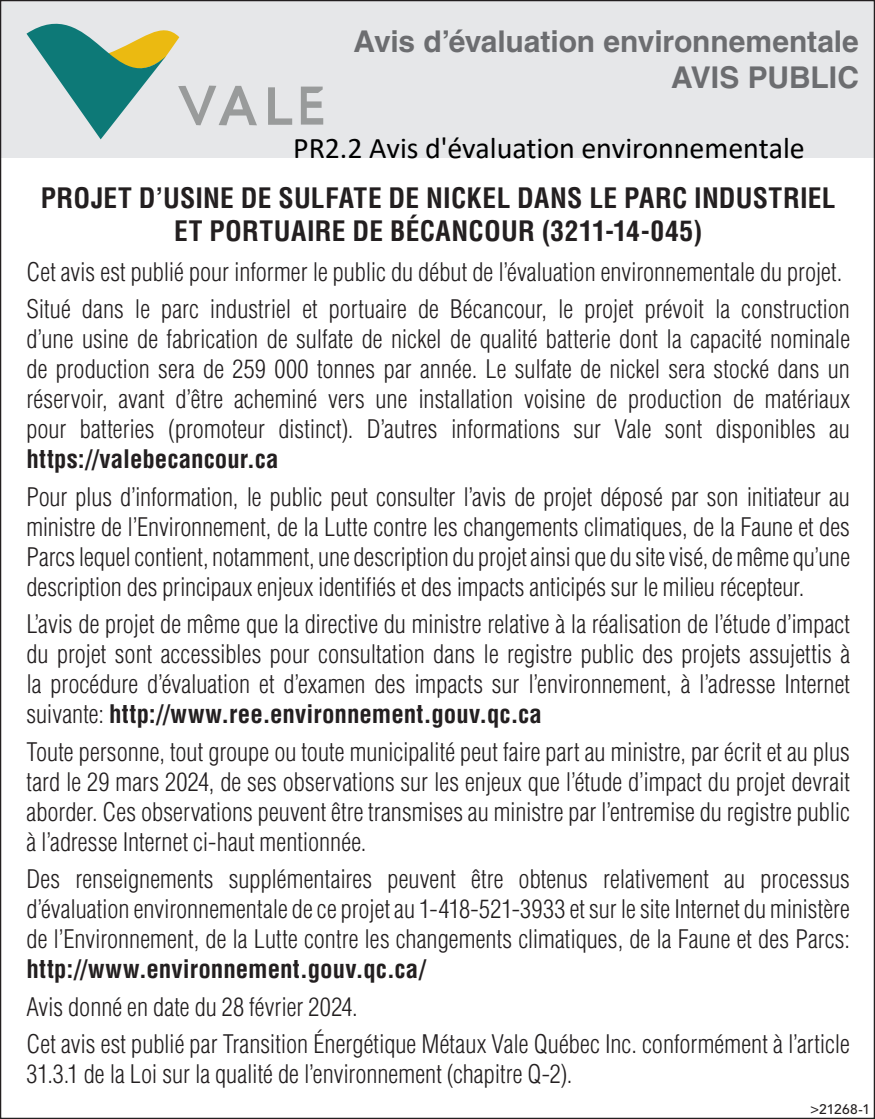
<style>
.page{position:relative;width:875px;height:1119px;background:#fff}
.page>*{position:absolute;margin:0;border:0;box-sizing:border-box;transform-origin:0 0}
.t1{font:700 30px/36px "Helvetica LT Std";letter-spacing:-.005em;color:#6c6d70;text-align:right}
.t2{font:30px "Calibri";letter-spacing:-.005em;color:#000}
.t3{font:700 condensed 27.5px/33px "Helvetica LT Std";letter-spacing:.01em;color:#231f20;text-align:center}
.t4{font:300 condensed 25px/30px "Helvetica LT Std";color:#231f20;text-align:justify}
.t5{font:700 condensed 25px "Helvetica LT Std";letter-spacing:.005em;color:#231f20}
.t6{font:500 13.75px "Avenir LT Std";letter-spacing:.015em;color:#231f20}
.s1{font-weight:700}
</style>
<div class="page">
<div style="left:0;top:0;width:875px;height:158px;background:#e6e7e9"></div>
<svg style="left:27px;top:24px;width:296px;height:115px"></svg>
<p class="t1" style="left:354px;top:23px;width:507px">Avis d’évaluation environnementale<br>AVIS PUBLIC</p>
<p class="t2" style="left:293px;top:127px;width:513px">PR2.2 Avis d'évaluation environnementale</p>
<p class="t3" style="left:41px;top:181px;width:796px">PROJET D’USINE DE SULFATE DE NICKEL DANS LE PARC INDUSTRIEL<br>ET PORTUAIRE DE BÉCANCOUR (3211-14-045)</p>
<p class="t4" style="left:27px;top:252px;width:825px;line-height:37.5px">Cet avis est publié pour informer le public du début de l’évaluation environnementale du projet.<br>Situé dans le parc industriel et portuaire de Bécancour, le projet prévoit la construction</p>
<p class="t4" style="left:27px;top:324px;width:825px">d’une usine de fabrication de sulfate de nickel de qualité batterie dont la capacité nominale de production sera de 259 000 tonnes par année. Le sulfate de nickel sera stocké dans un réservoir, avant d’être acheminé vers une installation voisine de production de matériaux pour batteries (promoteur distinct). D’autres informations sur Vale sont disponibles au</p>
<p class="t5" style="left:27px;top:443px;width:254px">https://valebecancour.ca</p>
<p class="t4" style="left:27px;top:481px;width:825px">Pour plus d’information, le public peut consulter l’avis de projet déposé par son initiateur au ministre de l’Environnement, de la Lutte contre les changements climatiques, de la Faune et des Parcs lequel contient, notamment, une description du projet ainsi que du site visé, de même qu’une description des principaux enjeux identifiés et des impacts anticipés sur le milieu récepteur.</p>
<p class="t4" style="left:27px;top:609px;width:825px">L’avis de projet de même que la directive du ministre relative à la réalisation de l’étude d’impact du projet sont accessibles pour consultation dans le registre public des projets assujettis à la procédure d’évaluation et d’examen des impacts sur l’environnement, à l’adresse Internet suivante: <span class="s1">http://www.ree.environnement.gouv.qc.ca</span></p>
<p class="t4" style="left:27px;top:736px;width:825px">Toute personne, tout groupe ou toute municipalité peut faire part au ministre, par écrit et au plus tard le 29 mars 2024, de ses observations sur les enjeux que l’étude d’impact du projet devrait aborder. Ces observations peuvent être transmises au ministre par l’entremise du registre public à l’adresse Internet ci-haut mentionnée.</p>
<p class="t4" style="left:27px;top:864px;width:825px">Des renseignements supplémentaires peuvent être obtenus relativement au processus d’évaluation environnementale de ce projet au 1-418-521-3933 et sur le site Internet du ministère de l’Environnement, de la Lutte contre les changements climatiques, de la Faune et des Parcs:</p>
<p class="t5" style="left:27px;top:953px;width:401px">http://www.environnement.gouv.qc.ca/</p>
<p class="t4" style="left:27px;top:987px;width:825px;line-height:37.5px">Avis donné en date du 28 février 2024.<br>Cet avis est publié par Transition Énergétique Métaux Vale Québec Inc. conformément à l’article</p>
<p class="t4" style="left:27px;top:1059px;width:547px">31.3.1 de la Loi sur la qualité de l’environnement (chapitre Q-2).</p>
<p class="t6" style="left:810px;top:1101px;width:61px">&gt;21268-1</p>
</div>
